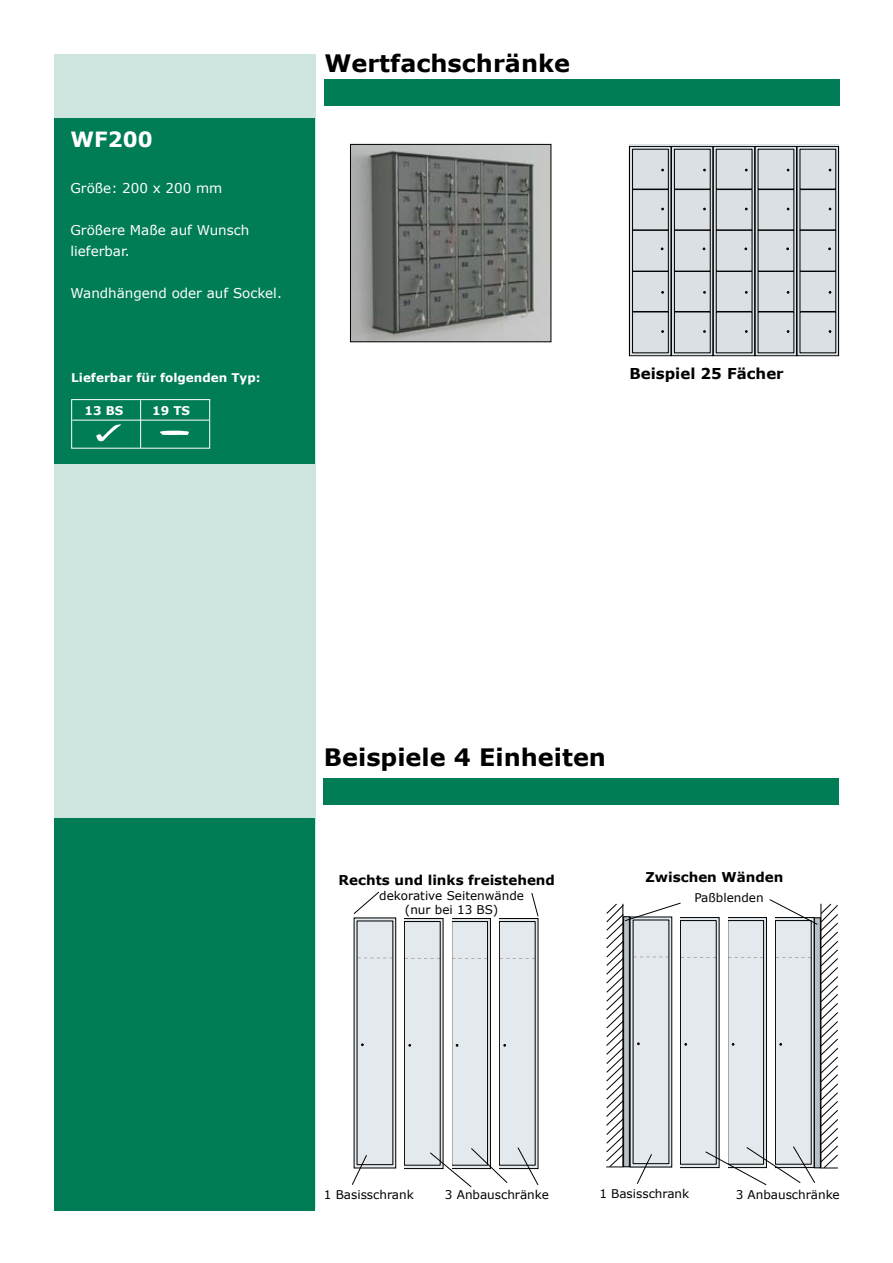
<style>
.page{position:relative;width:893px;height:1263px;background:#fff}
.page>*{position:absolute;margin:0;border:0;box-sizing:border-box;transform-origin:0 0}
.t1{font:700 24px "Verdana";color:#000}
.t2{font:700 21px "Verdana";color:#fff}
.t3{font:700 15px "Verdana";color:#000}
.t4{font:13.5px/21px "Verdana";color:#fff}
.t5{font:700 13.5px "Verdana";color:#000}
.t6{font:12px "Verdana";color:#000}
.t7{font:700 12px "Verdana";color:#fff}
</style>
<div class="page">
<div style="left:324px;top:79px;width:515px;height:26px;background:#007c57"></div>
<div style="left:54px;top:54px;width:261px;height:1155px;background:#cde5de"></div>
<div style="left:54px;top:118px;width:261px;height:345px;background:#007c57"></div>
<div style="left:54px;top:818px;width:261px;height:392px;background:#007c57"></div>
<div style="left:71px;top:399px;width:139px;height:50px;border:1px solid #fff"></div>
<hr style="left:140px;top:400px;width:1px;height:48px;background:#fff">
<hr style="left:72px;top:420px;width:137px;height:1px;background:#fff">
<svg style="left:96px;top:424px;width:25px;height:17px"></svg>
<img style="left:352px;top:146px;width:197px;height:194px">
<div style="left:350px;top:144px;width:201px;height:198px;border:1px solid #000"></div>
<div style="left:629px;top:144px;width:209px;height:211px;background:#dae0e3"></div>
<div style="left:629px;top:146px;width:42px;height:210px;border:1px solid #000"></div>
<div style="left:671px;top:146px;width:42px;height:210px;border:1px solid #000"></div>
<div style="left:713px;top:146px;width:42px;height:210px;border:1px solid #000"></div>
<div style="left:716px;top:149px;width:36px;height:40px;border:1px solid #000"></div>
<div style="left:716px;top:189px;width:36px;height:42px;border:1px solid #000"></div>
<div style="left:674px;top:149px;width:37px;height:40px;border:1px solid #000"></div>
<div style="left:674px;top:189px;width:37px;height:42px;border:1px solid #000"></div>
<div style="left:632px;top:149px;width:37px;height:40px;border:1px solid #000"></div>
<div style="left:632px;top:189px;width:37px;height:42px;border:1px solid #000"></div>
<div style="left:796px;top:146px;width:43px;height:210px;border:1px solid #000"></div>
<div style="left:799px;top:271px;width:37px;height:41px;border:1px solid #000"></div>
<div style="left:632px;top:230px;width:37px;height:42px;border:1px solid #000"></div>
<div style="left:674px;top:230px;width:37px;height:42px;border:1px solid #000"></div>
<div style="left:716px;top:230px;width:36px;height:42px;border:1px solid #000"></div>
<div style="left:758px;top:271px;width:36px;height:41px;border:1px solid #000"></div>
<div style="left:716px;top:271px;width:36px;height:41px;border:1px solid #000"></div>
<div style="left:674px;top:271px;width:37px;height:41px;border:1px solid #000"></div>
<div style="left:674px;top:312px;width:37px;height:41px;border:1px solid #000"></div>
<div style="left:632px;top:271px;width:37px;height:41px;border:1px solid #000"></div>
<div style="left:632px;top:312px;width:37px;height:41px;border:1px solid #000"></div>
<svg style="left:160px;top:431px;width:29px;height:4px"></svg>
<div style="left:324px;top:779px;width:515px;height:26px;background:#007c57"></div>
<div style="left:499px;top:918px;width:39px;height:250px;background:#e3e9ec"></div>
<div style="left:451px;top:919px;width:39px;height:249px;background:#e3e9ec"></div>
<div style="left:404px;top:918px;width:39px;height:250px;background:#e3e9ec"></div>
<div style="left:354px;top:917px;width:42px;height:251px;background:#e3e9ec"></div>
<svg style="left:359px;top:957px;width:32px;height:1px"></svg>
<div style="left:354px;top:917px;width:42px;height:251px;border:1px solid #000"></div>
<svg style="left:406px;top:958px;width:33px;height:1px"></svg>
<div style="left:404px;top:921px;width:37px;height:244px;border:1px solid #000"></div>
<svg style="left:453px;top:958px;width:33px;height:1px"></svg>
<div style="left:448px;top:918px;width:43px;height:251px;border:1px solid #000"></div>
<div style="left:451px;top:921px;width:37px;height:244px;border:1px solid #000"></div>
<div style="left:445px;top:912px;width:6px;height:261px;background:#fff"></div>
<svg style="left:501px;top:958px;width:33px;height:1px"></svg>
<div style="left:499px;top:921px;width:37px;height:244px;border:1px solid #000"></div>
<svg style="left:351px;top:1154px;width:17px;height:31px"></svg>
<svg style="left:429px;top:1147px;width:79px;height:41px"></svg>
<svg style="left:517px;top:1146px;width:22px;height:40px"></svg>
<svg style="left:531px;top:893px;width:8px;height:24px"></svg>
<svg style="left:353px;top:891px;width:27px;height:23px"></svg>
<svg style="left:606px;top:899px;width:232px;height:287px"></svg>
<hr style="left:623px;top:904px;width:1px;height:263px;background:#000">
<h2 class="t2" style="left:71px;top:126px;width:84px">WF200</h2>
<p class="t4" style="left:71px;top:177px;width:153px">Größe: 200 x 200 mm</p>
<p class="t4" style="left:71px;top:219px;width:180px">Größere Maße auf Wunsch lieferbar.</p>
<p class="t4" style="left:71px;top:282px;width:213px">Wandhängend oder auf Sockel.</p>
<p class="t7" style="left:71px;top:370px;width:191px">Lieferbar für folgenden Typ:</p>
<p class="t7" style="left:85px;top:403px;width:40px">13 BS</p>
<p class="t7" style="left:152px;top:403px;width:39px">19 TS</p>
<h1 class="t1" style="left:324px;top:48px;width:247px">Wertfachschränke</h1>
<p class="t3" style="left:629px;top:364px;width:156px">Beispiel 25 Fächer</p>
<h1 class="t1" style="left:324px;top:742px;width:284px">Beispiele 4 Einheiten</h1>
<p class="t5" style="left:339px;top:871px;width:218px">Rechts und links freistehend</p>
<p class="t5" style="left:646px;top:868px;width:139px">Zwischen Wänden</p>
<p class="t6" style="left:379px;top:888px;width:146px">dekorative Seitenwände</p>
<p class="t6" style="left:694px;top:889px;width:71px">Paßblenden</p>
<p class="t6" style="left:405px;top:902px;width:95px">(nur bei 13 BS)</p>
<p class="t6" style="left:324px;top:1187px;width:91px">1 Basisschrank</p>
<p class="t6" style="left:445px;top:1187px;width:106px">3 Anbauschränke</p>
<p class="t6" style="left:599px;top:1186px;width:91px">1 Basisschrank</p>
<p class="t6" style="left:736px;top:1187px;width:106px">3 Anbauschränke</p>
</div>
